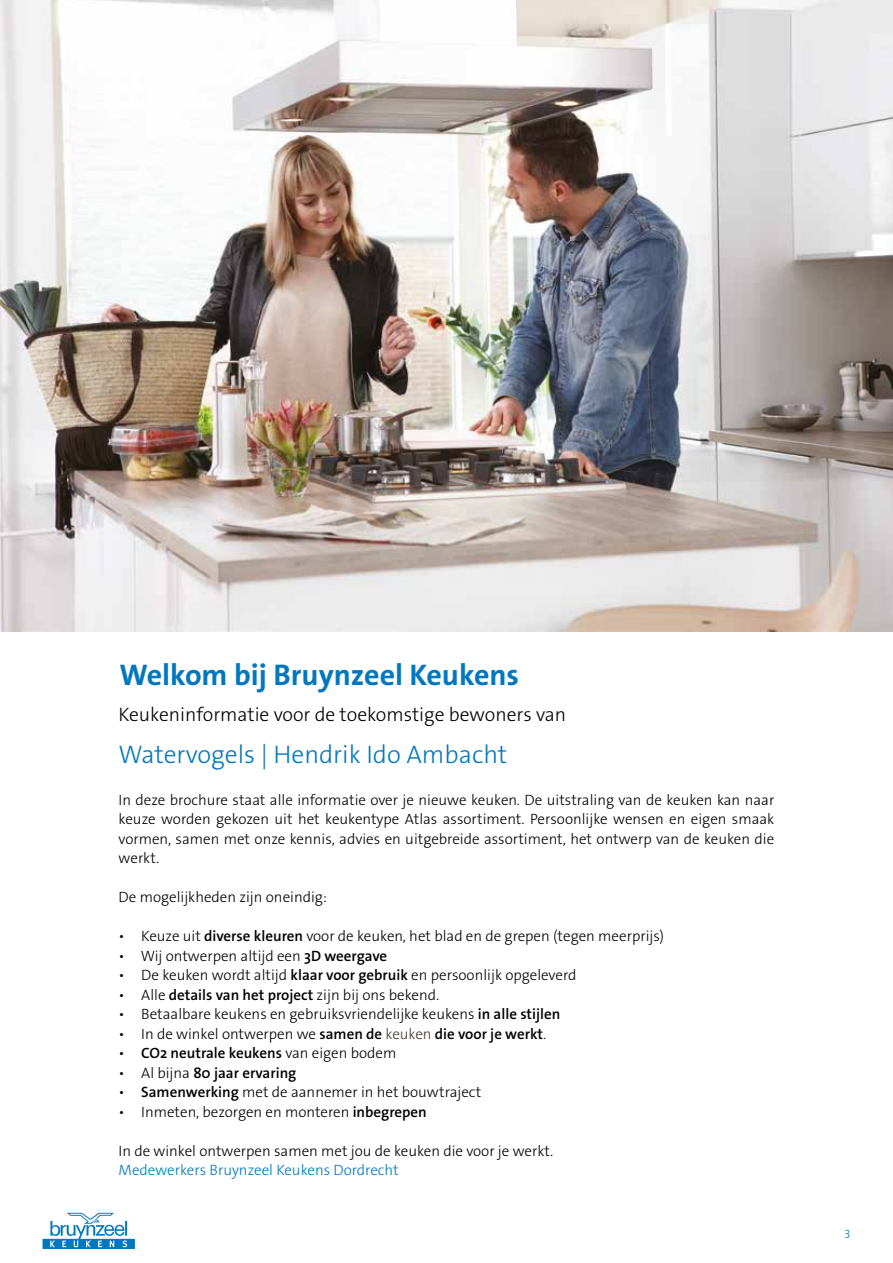
<style>
.page{position:relative;width:893px;height:1263px;background:#fff}
.page>*{position:absolute;margin:0;border:0;box-sizing:border-box;transform-origin:0 0}
.t1{font:700 30px "The Sans Os F";color:#0077be}
.t2{font:300 25.5px "The Sans Os F";color:#0077be}
.t3{font:300 19.5px "The Sans Os F";color:#000}
.t4{font:300 15px/19.5px "The Sans Os F";color:#000;text-align:justify}
.t5{font:600 15px "The Sans Os F";color:#000}
.t6{font:300 15px "The Sans Os F";color:#0077be}
.t7{font:300 12px "The Sans Os F";color:#0077be}
.s1{font-weight:600}
.s2{color:#453a36}
.s3{font-weight:300}
</style>
<div class="page">
<img style="left:0;top:0;width:893px;height:631px">
<svg style="left:43px;top:1213px;width:92px;height:36px"></svg>
<h1 class="t1" style="left:120px;top:655px;width:401px">Welkom bij Bruynzeel Keukens</h1>
<h3 class="t3" style="left:119px;top:702px;width:449px">Keukeninformatie voor de toekomstige bewoners van</h3>
<h2 class="t2" style="left:119px;top:738px;width:390px">Watervogels | Hendrik Ido Ambacht</h2>
<p class="t4" style="left:119px;top:790px;width:657px">In deze brochure staat alle informatie over je nieuwe keuken. De uitstraling van de keuken kan naar keuze worden gekozen uit het keukentype Atlas assortiment. Persoonlijke wensen en eigen smaak vormen, samen met onze kennis, advies en uitgebreide assortiment, het ontwerp van de keuken die werkt.</p>
<p class="t4" style="left:119px;top:887px;width:210px">De mogelijkheden zijn oneindig:</p>
<p class="t4" style="left:119px;top:926px;width:547px">• Keuze uit <span class="s1">diverse kleuren</span> voor de keuken, het blad en de grepen (tegen meerprijs)</p>
<p class="t4" style="left:119px;top:946px;width:270px">• Wij ontwerpen altijd een <span class="s1">3D weergave</span></p>
<p class="t4" style="left:119px;top:965px;width:459px">• De keuken wordt altijd <span class="s1">klaar voor gebruik</span> en persoonlijk opgeleverd</p>
<p class="t4" style="left:119px;top:985px;width:322px">• Alle <span class="s1">details van het project</span> zijn bij ons bekend.</p>
<p class="t4" style="left:119px;top:1004px;width:443px">• Betaalbare keukens en gebruiksvriendelijke keukens <span class="s1">in alle stijlen</span></p>
<p class="t4" style="left:119px;top:1024px;width:429px">• In de winkel ontwerpen we <span class="s1">samen de</span> <span class="s2">keuken</span> <span class="s1">die voor je werkt</span>.</p>
<p class="t5" style="left:119px;top:1043px;width:279px"><span class="s3">•</span> CO2 neutrale keukens <span class="s3">van eigen bodem</span></p>
<p class="t5" style="left:119px;top:1063px;width:179px"><span class="s3">• Al bijna</span> 80 jaar ervaring</p>
<p class="t4" style="left:119px;top:1082px;width:364px">• <span class="s1">Samenwerking</span> met de aannemer in het bouwtraject</p>
<p class="t4" style="left:119px;top:1102px;width:310px">• Inmeten, bezorgen en monteren <span class="s1">inbegrepen</span></p>
<p class="t4" style="left:119px;top:1141px;width:436px">In de winkel ontwerpen samen met jou de keuken die voor je werkt.</p>
<p class="t6" style="left:119px;top:1160px;width:281px">Medewerkers Bruynzeel Keukens Dordrecht</p>
<p class="t7" style="left:844px;top:1226px;width:7px">3</p>
</div>
